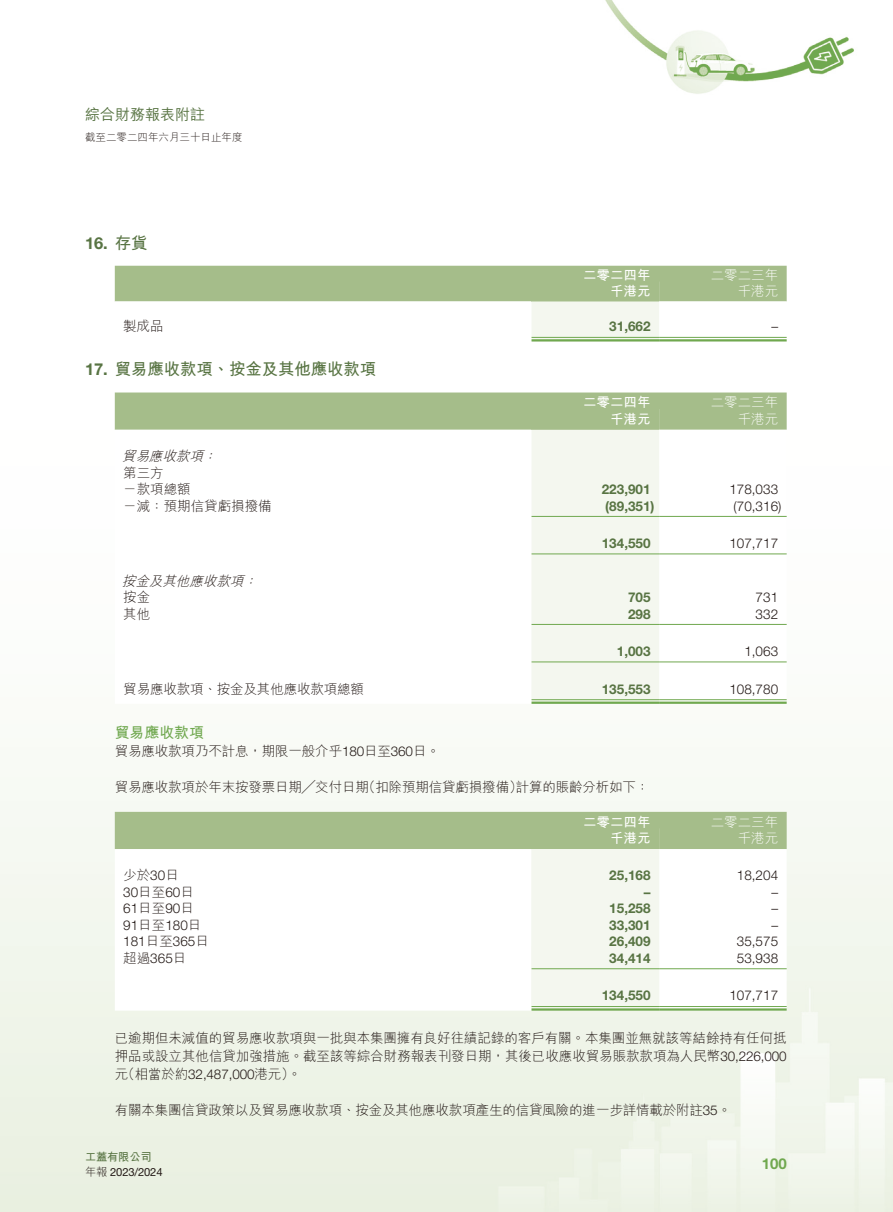
<style>
.page{position:relative;width:893px;height:1212px;background:#fff}
.page>*{position:absolute;margin:0;border:0;box-sizing:border-box;transform-origin:0 0}
.t1{font:16.5px "M Hei HK Bold E Ten B5 H";letter-spacing:-.01em;color:#587443}
.t2{font:700 16.5px "Helvetica Neue LT Std";color:#587443}
.t3{font:15px "M Hei HK Medium E Ten B5 H";color:#587443}
.t4{font:15px "M Hei HK Bold E Ten B5 H";letter-spacing:-.01em;color:#70a84f}
.t5{font:700 15px "Helvetica Neue LT Std";color:#70a84f}
.t6{font:13.5px/18px "M Hei HK Light E Ten B5 H";letter-spacing:-.01em;color:#231916}
.t7{font:300 13.5px "Helvetica Neue LT Std";color:#231916}
.t8{font:700 13.5px "Helvetica Neue LT Std";color:#587443}
.t9{font:13.5px "M Hei HK Bold E Ten B5 H";color:#fff}
.t10{font:13.5px "M Hei HK Light E Ten B5 H";color:#fff}
.t11{font:italic 13.5px "M Hei HK Light E Ten B5 H";color:#231916}
.t12{font:11.25px "Helvetica Neue LT Std";letter-spacing:-.015em;color:#231916}
.t13{font:11.25px "M Hei HK Bold E Ten B5 H";letter-spacing:-.015em;color:#587443}
.t14{font:10.5px "M Hei HK Light E Ten B5 H";color:#231916}
.s1{font-family:"M Hei HK Bold E Ten B5 H";font-weight:400}
.s2{font-family:"Helvetica Neue LT Std";font-weight:700}
.s3{font-family:"Helvetica Neue LT Std";font-weight:300}
.s4{font-family:"M Hei HK Light E Ten B5 H";font-weight:400}
.s5{font-family:"M Hei HK Light E Ten B5 H"}
</style>
<div class="page">
<img style="left:0;top:0;width:893px;height:1212px">
<svg style="left:115px;top:266px;width:672px;height:75px"></svg>
<hr style="left:531px;top:337px;width:128px;height:1px;background:#70a84f">
<hr style="left:531px;top:339px;width:128px;height:2px;background:#70a84f">
<hr style="left:659px;top:337px;width:128px;height:1px;background:#70a84f">
<hr style="left:659px;top:339px;width:128px;height:2px;background:#70a84f">
<svg style="left:115px;top:392px;width:672px;height:312px"></svg>
<hr style="left:531px;top:516px;width:128px;height:1px;background:#70a84f">
<hr style="left:659px;top:516px;width:128px;height:1px;background:#70a84f">
<hr style="left:531px;top:553px;width:128px;height:1px;background:#70a84f">
<hr style="left:659px;top:553px;width:128px;height:1px;background:#70a84f">
<hr style="left:531px;top:624px;width:128px;height:1px;background:#70a84f">
<hr style="left:659px;top:624px;width:128px;height:1px;background:#70a84f">
<hr style="left:531px;top:661px;width:128px;height:1px;background:#70a84f">
<hr style="left:659px;top:661px;width:128px;height:1px;background:#70a84f">
<hr style="left:531px;top:699px;width:128px;height:1px;background:#70a84f">
<hr style="left:531px;top:701px;width:128px;height:3px;background:#70a84f">
<hr style="left:659px;top:699px;width:128px;height:1px;background:#70a84f">
<hr style="left:659px;top:701px;width:128px;height:3px;background:#70a84f">
<svg style="left:115px;top:812px;width:672px;height:199px"></svg>
<hr style="left:531px;top:968px;width:128px;height:1px;background:#70a84f">
<hr style="left:659px;top:968px;width:128px;height:1px;background:#70a84f">
<hr style="left:531px;top:1006px;width:128px;height:1px;background:#70a84f">
<hr style="left:531px;top:1008px;width:128px;height:3px;background:#70a84f">
<hr style="left:659px;top:1006px;width:128px;height:1px;background:#70a84f">
<hr style="left:659px;top:1008px;width:128px;height:3px;background:#70a84f">
<p class="t3" style="left:85px;top:108px;width:121px">綜合財務報表附註</p>
<p class="t14" style="left:85px;top:133px;width:159px">截至二零二四年六月三十日止年度</p>
<p class="t2" style="left:85px;top:237px;width:64px">16. <span class="s1">存貨</span></p>
<p class="t9" style="left:583px;top:270px;width:69px">二零二四年</p>
<p class="t10" style="left:711px;top:270px;width:69px">二零二三年</p>
<p class="t9" style="left:610px;top:285px;width:42px">千港元</p>
<p class="t10" style="left:738px;top:285px;width:42px">千港元</p>
<p class="t6" style="left:123px;top:319px;width:42px">製成品</p>
<p class="t8" style="left:609px;top:322px;width:43px">31,662</p>
<p class="t7" style="left:771px;top:322px;width:8px">–</p>
<p class="t1" style="left:85px;top:363px;width:293px"><span class="s2">17.</span> 貿易應收款項、按金及其他應收款項</p>
<p class="t9" style="left:583px;top:397px;width:69px">二零二四年</p>
<p class="t10" style="left:711px;top:397px;width:69px">二零二三年</p>
<p class="t9" style="left:610px;top:414px;width:42px">千港元</p>
<p class="t10" style="left:738px;top:414px;width:42px">千港元</p>
<p class="t11" style="left:122px;top:451px;width:100px">貿易應收款項：</p>
<p class="t6" style="left:123px;top:466px;width:69px;line-height:16.5px">第三方<br>－款項總額</p>
<p class="t8" style="left:602px;top:484px;width:50px">223,901</p>
<p class="t7" style="left:729px;top:484px;width:50px">178,033</p>
<p class="t6" style="left:123px;top:498px;width:150px">－減：預期信貸虧損撥備</p>
<p class="t8" style="left:605px;top:501px;width:51px">(89,351)</p>
<p class="t7" style="left:734px;top:501px;width:49px">(70,316)</p>
<p class="t8" style="left:602px;top:538px;width:50px">134,550</p>
<p class="t7" style="left:729px;top:538px;width:50px">107,717</p>
<p class="t11" style="left:122px;top:575px;width:140px">按金及其他應收款項：</p>
<p class="t6" style="left:123px;top:590px;width:28px">按金</p>
<p class="t8" style="left:628px;top:592px;width:24px">705</p>
<p class="t7" style="left:756px;top:592px;width:24px">731</p>
<p class="t6" style="left:123px;top:606px;width:28px">其他</p>
<p class="t8" style="left:628px;top:609px;width:24px">298</p>
<p class="t7" style="left:756px;top:609px;width:24px">332</p>
<p class="t8" style="left:617px;top:646px;width:35px">1,003</p>
<p class="t7" style="left:744px;top:646px;width:35px">1,063</p>
<p class="t6" style="left:123px;top:681px;width:242px">貿易應收款項、按金及其他應收款項總額</p>
<p class="t8" style="left:602px;top:684px;width:50px">135,553</p>
<p class="t7" style="left:729px;top:684px;width:50px">108,780</p>
<p class="t4" style="left:115px;top:727px;width:91px">貿易應收款項</p>
<p class="t6" style="left:115px;top:744px;width:327px">貿易應收款項乃不計息，期限一般介乎<span class="s3">180</span>日至<span class="s3">360</span>日。</p>
<p class="t6" style="left:115px;top:780px;width:536px">貿易應收款項於年末按發票日期╱交付日期（扣除預期信貸虧損撥備）計算的賬齡分析如下：</p>
<p class="t9" style="left:583px;top:816px;width:69px">二零二四年</p>
<p class="t10" style="left:711px;top:816px;width:69px">二零二三年</p>
<p class="t9" style="left:610px;top:833px;width:42px">千港元</p>
<p class="t10" style="left:738px;top:833px;width:42px">千港元</p>
<p class="t6" style="left:123px;top:868px;width:57px">少於<span class="s3">30</span>日</p>
<p class="t8" style="left:609px;top:871px;width:43px">25,168</p>
<p class="t7" style="left:737px;top:871px;width:43px">18,204</p>
<p class="t7" style="left:123px;top:887px;width:72px">30<span class="s4">日至</span>60<span class="s4">日</span></p>
<p class="t8" style="left:644px;top:887px;width:8px">–</p>
<p class="t7" style="left:771px;top:887px;width:8px">–</p>
<p class="t7" style="left:123px;top:904px;width:72px">61<span class="s4">日至</span>90<span class="s4">日</span></p>
<p class="t8" style="left:609px;top:904px;width:43px">15,258</p>
<p class="t7" style="left:771px;top:904px;width:8px">–</p>
<p class="t7" style="left:123px;top:920px;width:80px">91<span class="s4">日至</span>180<span class="s4">日</span></p>
<p class="t8" style="left:609px;top:920px;width:43px">33,301</p>
<p class="t7" style="left:771px;top:920px;width:8px">–</p>
<p class="t7" style="left:123px;top:937px;width:87px">181<span class="s4">日至</span>365<span class="s4">日</span></p>
<p class="t8" style="left:609px;top:937px;width:43px">26,409</p>
<p class="t7" style="left:737px;top:937px;width:43px">35,575</p>
<p class="t6" style="left:123px;top:951px;width:65px">超過<span class="s3">365</span>日</p>
<p class="t8" style="left:609px;top:953px;width:43px">34,414</p>
<p class="t7" style="left:737px;top:953px;width:43px">53,938</p>
<p class="t8" style="left:602px;top:991px;width:50px">134,550</p>
<p class="t7" style="left:729px;top:991px;width:50px">107,717</p>
<p class="t6" style="left:115px;top:1031px;width:673px;text-align:justify">已逾期但未減值的貿易應收款項與一批與本集團擁有良好往績記錄的客戶有關。本集團並無就該等結餘持有任何抵押品或設立其他信貸加強措施。截至該等綜合財務報表刊發日期，其後已收應收貿易賬款款項為人民幣<span class="s3">30,226,000</span>元（相當於約<span class="s3">32,487,000</span>港元）。</p>
<p class="t6" style="left:115px;top:1103px;width:618px">有關本集團信貸政策以及貿易應收款項、按金及其他應收款項產生的信貸風險的進一步詳情載於附註<span class="s3">35</span>。</p>
<p class="t13" style="left:85px;top:1153px;width:68px">工蓋有限公司</p>
<p class="t12" style="left:85px;top:1168px;width:79px"><span class="s5">年報</span> 2023/2024</p>
<p class="t5" style="left:762px;top:1158px;width:26px">100</p>
</div>
